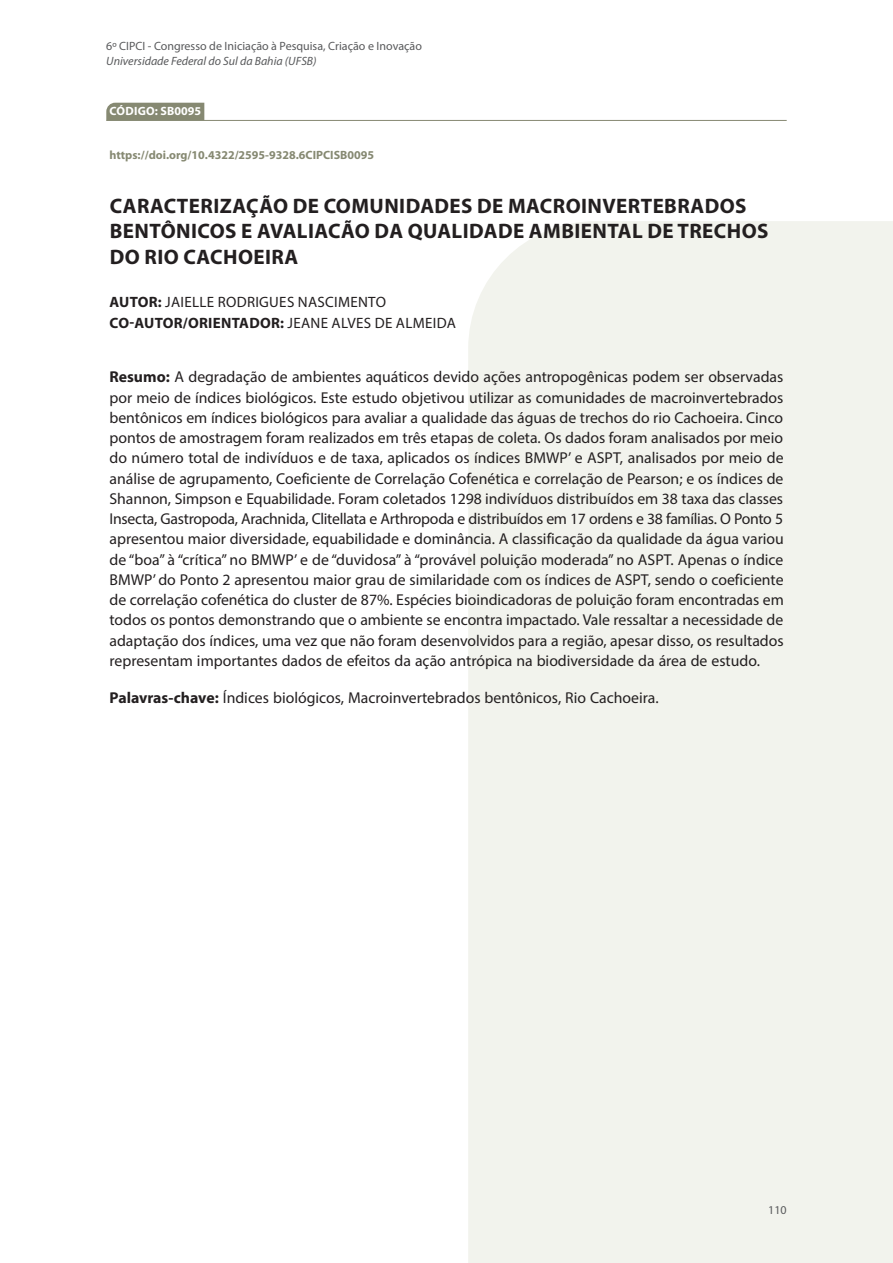
<style>
.page{position:relative;width:893px;height:1263px;background:#fff}
.page>*{position:absolute;margin:0;border:0;box-sizing:border-box;transform-origin:0 0}
.Título{font:700 21px/25.5px "Myriad Pro";letter-spacing:.02em;color:#231f20}
.Resumo{font:15.75px/20.2px "Myriad Pro";color:#231f20;text-align:justify}
.Palavras-chave{font:15.75px "Myriad Pro";color:#231f20}
.Orientador{font:700 15px "Myriad Pro";letter-spacing:.02em;color:#231f20}
.Autores{font:15px "Myriad Pro";letter-spacing:.02em;color:#231f20}
.t1{font:12px "Myriad Pro";color:#58595b}
.t2{font:700 12px "Myriad Pro";color:#868972}
.t3{font:italic 12px "Myriad Pro";color:#58595b}
.t4{font:700 12px "Myriad Pro";letter-spacing:.015em;color:#fff}
.s1{font-weight:700}
.s2{font-weight:400}
</style>
<div class="page">
<div style="left:468px;top:221px;width:425px;height:1042px;background:#f2f3ed"></div>
<div style="left:106px;top:103px;width:98px;height:17px;background:#868972"></div>
<hr style="left:106px;top:120px;width:681px;height:1px;background:#868972">
<p class="t1" style="left:106px;top:39px;width:317px">6º CIPCI - Congresso de Iniciação à Pesquisa, Criação e Inovação</p>
<p class="t3" style="left:106px;top:53px;width:212px">Universidade Federal do Sul da Bahia (UFSB)</p>
<p class="t4" style="left:110px;top:103px;width:93px">CÓDIGO: SB0095</p>
<p class="t2" style="left:109px;top:147px;width:266px">https://doi.org/10.4322/2595-9328.6CIPCISB0095</p>
<p class="Título" style="left:110px;top:192px;width:660px">CARACTERIZAÇÃO DE COMUNIDADES DE MACROINVERTEBRADOS<br>BENTÔNICOS E AVALIACÃO DA QUALIDADE AMBIENTAL DE TRECHOS<br>DO RIO CACHOEIRA</p>
<p class="Autores" style="left:110px;top:292px;width:278px"><span class="s1">AUTOR:</span> JAIELLE RODRIGUES NASCIMENTO</p>
<p class="Orientador" style="left:110px;top:313px;width:348px">CO-AUTOR/ORIENTADOR: <span class="s2">JEANE ALVES DE ALMEIDA</span></p>
<p class="Resumo" style="left:109px;top:367px;width:676px"><span class="s1">Resumo:</span> A degradação de ambientes aquáticos devido ações antropogênicas podem ser observadas por meio de índices biológicos. Este estudo objetivou utilizar as comunidades de macroinvertebrados bentônicos em índices biológicos para avaliar a qualidade das águas de trechos do rio Cachoeira. Cinco pontos de amostragem foram realizados em três etapas de coleta. Os dados foram analisados por meio do número total de indivíduos e de taxa, aplicados os índices BMWP’ e ASPT, analisados por meio de análise de agrupamento, Coeficiente de Correlação Cofenética e correlação de Pearson; e os índices de Shannon, Simpson e Equabilidade. Foram coletados 1298 indivíduos distribuídos em 38 taxa das classes Insecta, Gastropoda, Arachnida, Clitellata e Arthropoda e distribuídos em 17 ordens e 38 famílias. O Ponto 5 apresentou maior diversidade, equabilidade e dominância. A classificação da qualidade da água variou de “boa” à “crítica” no BMWP’ e de “duvidosa” à “provável poluição moderada” no ASPT. Apenas o índice BMWP’ do Ponto 2 apresentou maior grau de similaridade com os índices de ASPT, sendo o coeficiente de correlação cofenética do cluster de 87%. Espécies bioindicadoras de poluição foram encontradas em todos os pontos demonstrando que o ambiente se encontra impactado. Vale ressaltar a necessidade de adaptação dos índices, uma vez que não foram desenvolvidos para a região, apesar disso, os resultados representam importantes dados de efeitos da ação antrópica na biodiversidade da área de estudo.</p>
<p class="Palavras-chave" style="left:109px;top:688px;width:551px"><span class="s1">Palavras-chave:</span> Índices biológicos, Macroinvertebrados bentônicos, Rio Cachoeira.</p>
<p class="t1" style="left:768px;top:1203px;width:20px">110</p>
</div>
